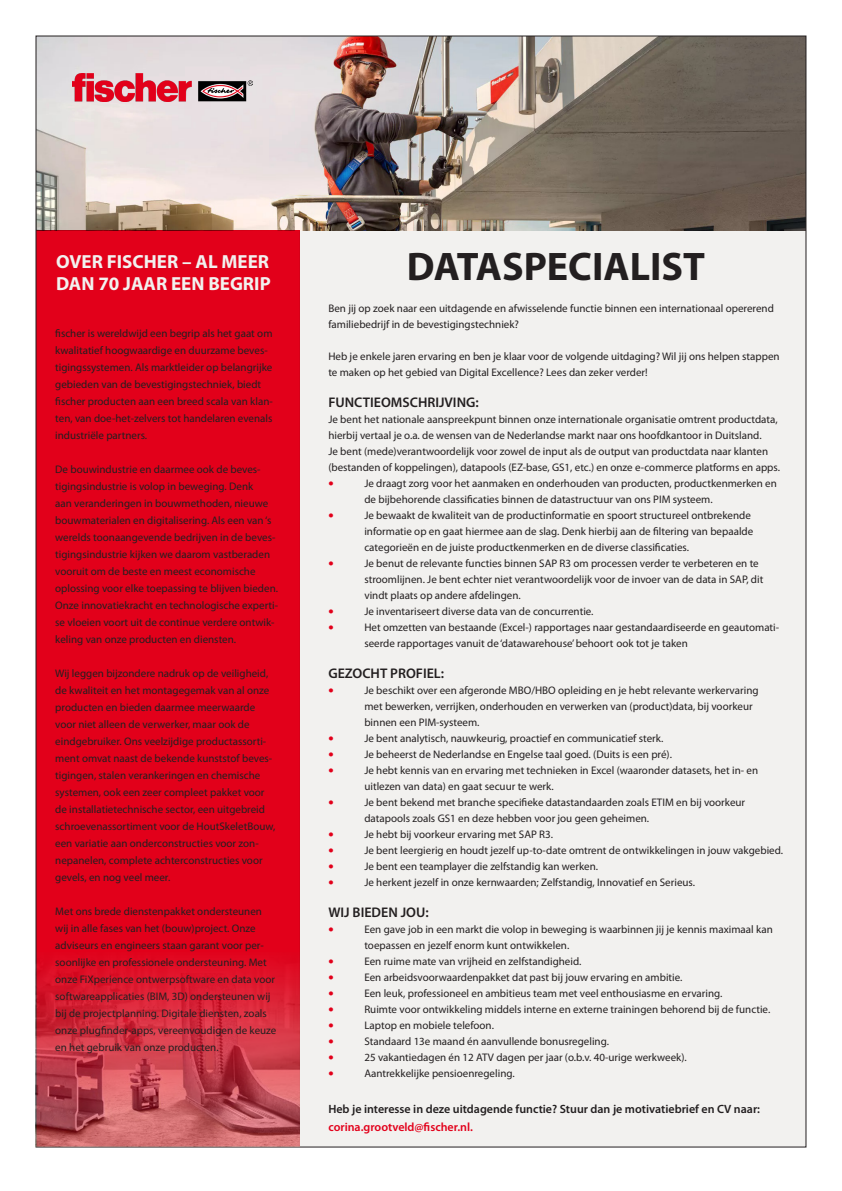
<style>
.page{position:relative;width:842px;height:1191px;background:#fff}
.page>*{position:absolute;margin:0;border:0;box-sizing:border-box;transform-origin:0 0}
.t1{font:700 40px "Myriad Pro";color:#231f20}
.t2{font:700 19px/22px "Myriad Pro";color:#f2f1ef}
.t3{font:600 14px "Myriad Pro";color:#231f20}
.t4{font:600 12px/18px "Myriad Pro";color:#231f20}
.t5{font:11px/17px "Myriad Pro";color:#231f20}
.t6{font:7px "Wingdings";color:#e2001a}
.s1{color:#e2001a}
</style>
<div class="page">
<div style="left:299px;top:230px;width:507px;height:917px;background:#f2f1ef"></div>
<img style="left:38px;top:37px;width:766px;height:193px">
<div style="left:36px;top:230px;width:263px;height:917px;background:#e2001a"></div>
<img style="left:72px;top:74px;width:180px;height:28px">
<img style="left:35px;top:952px;width:264px;height:194px">
<p class="t2" style="left:56px;top:250px;width:216px">OVER FISCHER – AL MEER<br>DAN 70 JAAR EEN BEGRIP</p>
<p class="t5" style="left:55px;top:324px;width:219px">fischer is wereldwijd een begrip als het gaat om kwalitatief hoogwaardige en duurzame beves&shy;tigingssystemen. Als marktleider op belangrijke gebieden van de bevestigingstechniek, biedt fischer producten aan een breed scala van klan&shy;ten, van doe-het-zelvers tot handelaren evenals industriële partners.</p>
<p class="t5" style="left:55px;top:460px;width:224px">De bouwindustrie en daarmee ook de beves&shy;tigingsindustrie is volop in beweging. Denk<br>aan veranderingen in bouwmethoden, nieuwe bouwmaterialen en digitalisering. Als een van ‘s werelds toonaangevende bedrijven in de beves&shy;tigingsindustrie kijken we daarom vastberaden vooruit om de beste en meest economische oplossing voor elke toepassing te blijven bieden.<br>Onze innovatiekracht en technologische experti&shy;se vloeien voort uit de continue verdere ontwik&shy;keling van onze producten en diensten.</p>
<p class="t5" style="left:55px;top:664px;width:222px">Wij leggen bijzondere nadruk op de veiligheid, de kwaliteit en het montagegemak van al onze producten en bieden daarmee meerwaarde voor niet alleen de verwerker, maar ook de eindgebruiker. Ons veelzijdige productassorti&shy;ment omvat naast de bekende kunststof beves&shy;tigingen, stalen verankeringen en chemische systemen, ook een zeer compleet pakket voor de installatietechnische sector, een uitgebreid schroevenassortiment voor de HoutSkeletBouw, een variatie aan onderconstructies voor zon&shy;nepanelen, complete achterconstructies voor gevels, en nog veel meer.</p>
<p class="t5" style="left:55px;top:902px;width:223px">Met ons brede dienstenpakket ondersteunen wij in alle fases van het (bouw)project. Onze adviseurs en engineers staan garant voor per&shy;soonlijke en professionele ondersteuning. Met onze FiXperience ontwerpsoftware en data voor softwareapplicaties (BIM, 3D) ondersteunen wij bij de projectplanning. Digitale diensten, zoals onze plugfinder-apps, vereenvoudigen de keuze en het gebruik van onze producten.</p>
<p class="t1" style="left:407px;top:240px;width:300px">DATASPECIALIST</p>
<p class="t5" style="left:328px;top:300px;width:447px;line-height:16px">Ben jij op zoek naar een uitdagende en afwisselende functie binnen een internationaal opererend familiebedrijf in de bevestigingstechniek?</p>
<p class="t5" style="left:328px;top:348px;width:453px;line-height:16px">Heb je enkele jaren ervaring en ben je klaar voor de volgende uitdaging? Wil jij ons helpen stappen te maken op het gebied van Digital Excellence? Lees dan zeker verder!</p>
<p class="t3" style="left:328px;top:393px;width:152px">FUNCTIEOMSCHRIJVING:</p>
<p class="t5" style="left:328px;top:411px;width:451px;line-height:16px">Je bent het nationale aanspreekpunt binnen onze internationale organisatie omtrent productdata, hierbij vertaal je o.a. de wensen van de Nederlandse markt naar ons hoofdkantoor in Duitsland.</p>
<p class="t5" style="left:328px;top:443px;width:453px;line-height:16px">Je bent (mede)verantwoordelijk voor zowel de input als de output van productdata naar klanten (bestanden of koppelingen), datapools (EZ-base, GS1, etc.) en onze e-commerce platforms en apps.</p>
<p class="t6" style="left:328px;top:480px;width:7px">●</p>
<p class="t5" style="left:364px;top:475px;width:414px;line-height:16px">Je draagt zorg voor het aanmaken en onderhouden van producten, productkenmerken en de bijbehorende classificaties binnen de datastructuur van ons PIM systeem.</p>
<p class="t6" style="left:328px;top:512px;width:7px">●</p>
<p class="t5" style="left:364px;top:507px;width:390px;line-height:16px">Je bewaakt de kwaliteit van de productinformatie en spoort structureel ontbrekende informatie op en gaat hiermee aan de slag. Denk hierbij aan de filtering van bepaalde</p>
<p class="t5" style="left:364px;top:538px;width:326px">categorieën en de juiste productkenmerken en de diverse classificaties.</p>
<p class="t6" style="left:328px;top:560px;width:7px">●</p>
<p class="t5" style="left:364px;top:555px;width:400px;line-height:16px">Je benut de relevante functies binnen SAP R3 om processen verder te verbeteren en te stroomlijnen. Je bent echter niet verantwoordelijk voor de invoer van de data in SAP, dit vindt plaats op andere afdelingen.</p>
<p class="t6" style="left:328px;top:608px;width:7px">●</p>
<p class="t5" style="left:364px;top:602px;width:231px">Je inventariseert diverse data van de concurrentie.</p>
<p class="t6" style="left:328px;top:624px;width:7px">●</p>
<p class="t5" style="left:364px;top:619px;width:416px;line-height:16px">Het omzetten van bestaande (Excel-) rapportages naar gestandaardiseerde en geautomati&shy;seerde rapportages vanuit de ‘datawarehouse’ behoort ook tot je taken</p>
<p class="t3" style="left:328px;top:664px;width:117px">GEZOCHT PROFIEL:</p>
<p class="t6" style="left:328px;top:687px;width:7px">●</p>
<p class="t5" style="left:364px;top:682px;width:396px;line-height:16px">Je beschikt over een afgeronde MBO/HBO opleiding en je hebt relevante werkervaring met bewerken, verrijken, onderhouden en verwerken van (product)data, bij voorkeur</p>
<p class="t5" style="left:364px;top:713px;width:117px">binnen een PIM-systeem.</p>
<p class="t6" style="left:328px;top:735px;width:7px">●</p>
<p class="t5" style="left:364px;top:729px;width:301px">Je bent analytisch, nauwkeurig, proactief en communicatief sterk.</p>
<p class="t6" style="left:328px;top:751px;width:7px">●</p>
<p class="t5" style="left:364px;top:745px;width:309px">Je beheerst de Nederlandse en Engelse taal goed. (Duits is een pré).</p>
<p class="t6" style="left:328px;top:767px;width:7px">●</p>
<p class="t5" style="left:364px;top:762px;width:395px;line-height:16px">Je hebt kennis van en ervaring met technieken in Excel (waaronder datasets, het in- en uitlezen van data) en gaat secuur te werk.</p>
<p class="t6" style="left:328px;top:799px;width:7px">●</p>
<p class="t5" style="left:364px;top:793px;width:382px">Je bent bekend met branche specifieke datastandaarden zoals ETIM en bij voorkeur</p>
<p class="t5" style="left:364px;top:809px;width:286px">datapools zoals GS1 en deze hebben voor jou geen geheimen.</p>
<p class="t6" style="left:328px;top:831px;width:7px">●</p>
<p class="t5" style="left:364px;top:825px;width:190px">Je hebt bij voorkeur ervaring met SAP R3.</p>
<p class="t6" style="left:328px;top:847px;width:7px">●</p>
<p class="t5" style="left:364px;top:841px;width:420px">Je bent leergierig en houdt jezelf up-to-date omtrent de ontwikkelingen in jouw vakgebied.</p>
<p class="t6" style="left:328px;top:863px;width:7px">●</p>
<p class="t5" style="left:364px;top:857px;width:235px">Je bent een teamplayer die zelfstandig kan werken.</p>
<p class="t6" style="left:328px;top:879px;width:7px">●</p>
<p class="t5" style="left:364px;top:873px;width:332px">Je herkent jezelf in onze kernwaarden; Zelfstandig, Innovatief en Serieus.</p>
<p class="t3" style="left:328px;top:903px;width:102px">WIJ BIEDEN JOU:</p>
<p class="t6" style="left:328px;top:926px;width:7px">●</p>
<p class="t5" style="left:364px;top:921px;width:410px;line-height:16px">Een gave job in een markt die volop in beweging is waarbinnen jij je kennis maximaal kan toepassen en jezelf enorm kunt ontwikkelen.</p>
<p class="t6" style="left:328px;top:958px;width:7px">●</p>
<p class="t5" style="left:364px;top:952px;width:218px">Een ruime mate van vrijheid en zelfstandigheid.</p>
<p class="t6" style="left:328px;top:974px;width:7px">●</p>
<p class="t5" style="left:364px;top:968px;width:320px">Een arbeidsvoorwaardenpakket dat past bij jouw ervaring en ambitie.</p>
<p class="t6" style="left:328px;top:990px;width:7px">●</p>
<p class="t5" style="left:364px;top:984px;width:360px">Een leuk, professioneel en ambitieus team met veel enthousiasme en ervaring.</p>
<p class="t6" style="left:328px;top:1006px;width:7px">●</p>
<p class="t5" style="left:364px;top:1000px;width:407px">Ruimte voor ontwikkeling middels interne en externe trainingen behorend bij de functie.</p>
<p class="t6" style="left:328px;top:1022px;width:7px">●</p>
<p class="t5" style="left:364px;top:1016px;width:131px">Laptop en mobiele telefoon.</p>
<p class="t6" style="left:328px;top:1038px;width:7px">●</p>
<p class="t5" style="left:364px;top:1032px;width:246px">Standaard 13e maand én aanvullende bonusregeling.</p>
<p class="t6" style="left:328px;top:1054px;width:7px">●</p>
<p class="t5" style="left:364px;top:1048px;width:324px">25 vakantiedagen én 12 ATV dagen per jaar (o.b.v. 40-urige werkweek).</p>
<p class="t6" style="left:328px;top:1070px;width:7px">●</p>
<p class="t5" style="left:364px;top:1064px;width:152px">Aantrekkelijke pensioenregeling.</p>
<p class="t4" style="left:328px;top:1099px;width:433px">Heb je interesse in deze uitdagende functie? Stuur dan je motivatiebrief en CV naar: <span class="s1">corina.grootveld@fischer.nl.</span></p>
</div>
